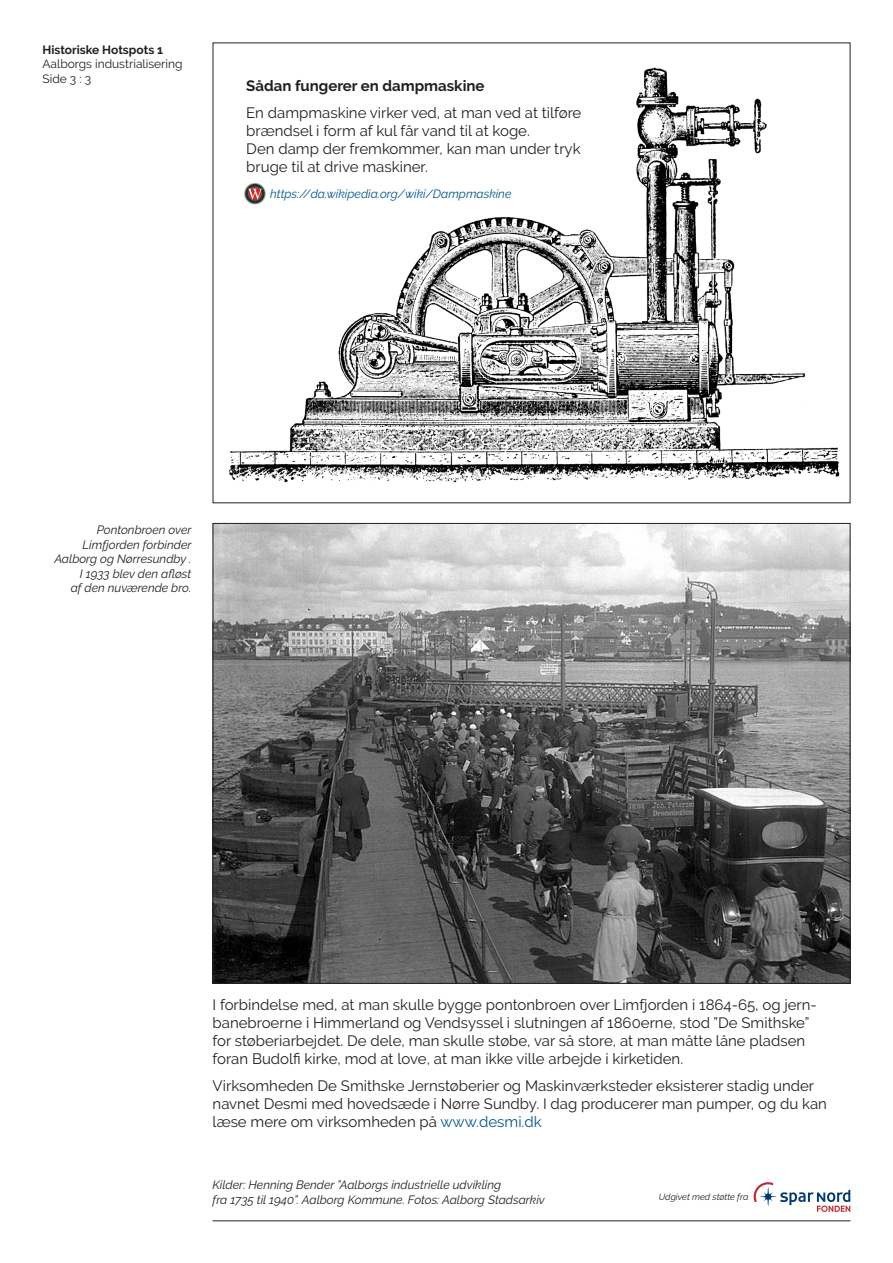
<style>
.page{position:relative;width:893px;height:1263px;background:#fff}
.page>*{position:absolute;margin:0;border:0;box-sizing:border-box;transform-origin:0 0}
.t1{font:15px/18px "Raleway";color:#231f20}
.t2{font:700 15px "Raleway";color:#231f20}
.t3{font:italic 12px "Raleway";color:#231f20}
.t4{font:italic 12px "Raleway";color:#00548e}
.t5{font:12px "Raleway";color:#231f20}
.t6{font:700 12px "Raleway";color:#231f20}
.t7{font:italic 9px "Raleway";color:#231f20}
.s1{color:#00548e}
</style>
<div class="page">
<img style="left:228px;top:67px;width:612px;height:416px">
<img style="left:215px;top:525px;width:633px;height:457px">
<hr style="left:213px;top:1220px;width:637px;height:1px;background:#231f20">
<svg style="left:244px;top:183px;width:22px;height:21px"></svg>
<svg style="left:245px;top:184px;width:20px;height:19px"></svg>
<svg style="left:248px;top:187px;width:14px;height:14px"></svg>
<svg style="left:248px;top:189px;width:14px;height:10px"></svg>
<svg style="left:754px;top:1182px;width:96px;height:30px"></svg>
<p class="t6" style="left:43px;top:43px;width:122px">Historiske Hotspots 1</p>
<p class="t5" style="left:43px;top:57px;width:142px">Aalborgs industrialisering</p>
<p class="t5" style="left:43px;top:71px;width:50px">Side 3 : 3</p>
<p class="t2" style="left:246px;top:77px;width:240px">Sådan fungerer en dampmaskine</p>
<p class="t1" style="left:246px;top:103px;width:337px">En dampmaskine virker ved, at man ved at tilføre brændsel i form af kul får vand til at koge.</p>
<p class="t1" style="left:246px;top:139px;width:336px">Den damp der fremkommer, kan man under tryk bruge til at drive maskiner.</p>
<p class="t4" style="left:270px;top:187px;width:243px">https://da.wikipedia.org/wiki/Dampmaskine</p>
<p class="t3" style="left:97px;top:523px;width:96px">Pontonbroen over</p>
<p class="t3" style="left:83px;top:537px;width:110px">Limfjorden forbinder</p>
<p class="t3" style="left:54px;top:552px;width:138px">Aalborg og Nørresundby .</p>
<p class="t3" style="left:80px;top:566px;width:113px">I 1933 blev den afløst</p>
<p class="t3" style="left:71px;top:581px;width:122px">af den nuværende bro.</p>
<p class="t1" style="left:213px;top:995px;width:606px">I forbindelse med, at man skulle bygge pontonbroen over Limfjorden i 1864-65, og jern&shy;banebroerne i Himmerland og Vendsyssel i slutningen af 1860erne, stod ”De Smithske” for støberiarbejdet. De dele, man skulle støbe, var så store, at man måtte låne pladsen foran Budolfi kirke, mod at love, at man ikke ville arbejde i kirketiden.</p>
<p class="t1" style="left:213px;top:1076px;width:616px">Virksomheden De Smithske Jernstøberier og Maskinværksteder eksisterer stadig under navnet Desmi med hovedsæde i Nørre Sundby. I dag producerer man pumper, og du kan læse mere om virksomheden på <span class="s1">www.desmi.dk</span></p>
<p class="t3" style="left:213px;top:1178px;width:290px">Kilder: Henning Bender ”Aalborgs industrielle udvikling</p>
<p class="t3" style="left:213px;top:1192px;width:334px">fra 1735 til 1940”. Aalborg Kommune. Fotos: Aalborg Stadsarkiv</p>
<p class="t7" style="left:659px;top:1191px;width:91px">Udgivet med støtte fra</p>
</div>
